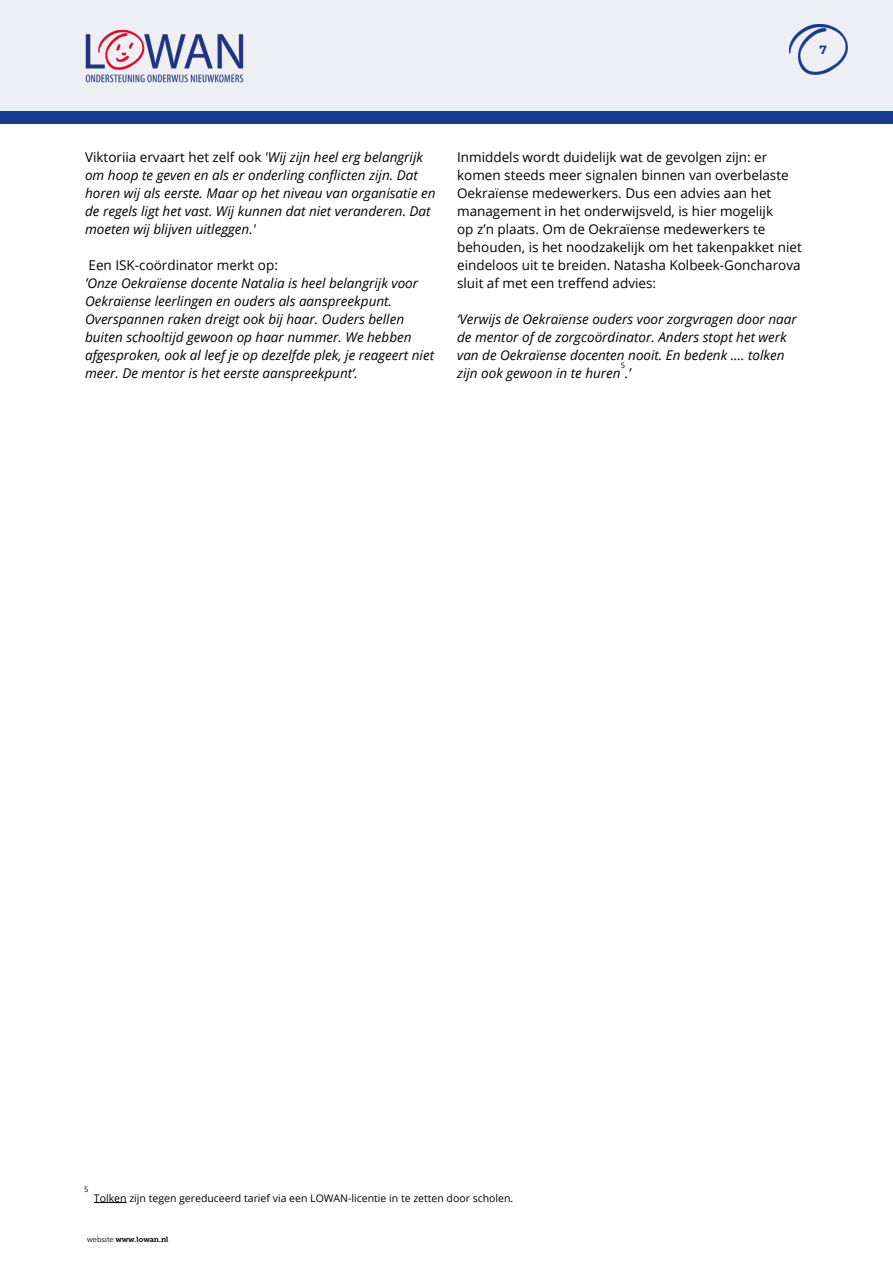
<style>
.page{position:relative;width:893px;height:1263px;background:#fff}
.page>*{position:absolute;margin:0;border:0;box-sizing:border-box;transform-origin:0 0}
.t1{font:italic 13.5px/18px "Open Sans";color:#000}
.t2{font:13.5px/18px "Open Sans";color:#000}
.t3{font:700 12px "Montserrat";color:#25377a}
.t4{font:10.5px "Open Sans";color:#000}
.t5{font:7.5px "Museo Slab 700";letter-spacing:-.01em;color:#000}
.t6{font:7.5px "Open Sans";color:#000}
.s1{font-style:normal}
.s2{font-family:"Museo Slab 300"}
</style>
<div class="page">
<div style="left:0;top:0;width:893px;height:115px;background:#edeff4"></div>
<img style="left:789px;top:24px;width:58px;height:50px">
<div style="left:0;top:111px;width:893px;height:13px;background:#183c8e"></div>
<img style="left:85px;top:29px;width:159px;height:54px">
<hr style="left:94px;top:1202px;width:33px;height:1px;background:#000">
<p class="t3" style="left:820px;top:41px;width:9px">7</p>
<p class="t1" style="left:85px;top:148px;width:352px"><span class="s1">Viktoriia ervaart het zelf ook</span> 'Wij zijn heel erg belangrijk om hoop te geven en als er onderling conflicten zijn. Dat horen wij als eerste. Maar op het niveau van organisatie en de regels ligt het vast. Wij kunnen dat niet veranderen. Dat moeten wij blijven uitleggen.'</p>
<p class="t2" style="left:89px;top:256px;width:191px">Een ISK-coördinator merkt op:</p>
<p class="t1" style="left:85px;top:274px;width:350px">’Onze Oekraïense docente Natalia is heel belangrijk voor Oekraïense leerlingen en ouders als aanspreekpunt.<br>Overspannen raken dreigt ook bij haar. Ouders bellen buiten schooltijd gewoon op haar nummer. We hebben afgesproken, ook al leef je op dezelfde plek, je reageert niet meer. De mentor is het eerste aanspreekpunt‘.</p>
<p class="t2" style="left:457px;top:148px;width:346px">Inmiddels wordt duidelijk wat de gevolgen zijn: er komen steeds meer signalen binnen van overbelaste Oekraïense medewerkers. Dus een advies aan het management in het onderwijsveld, is hier mogelijk<br>op z’n plaats. Om de Oekraïense medewerkers te behouden, is het noodzakelijk om het takenpakket niet eindeloos uit te breiden. Natasha Kolbeek-Goncharova sluit af met een treffend advies:</p>
<p class="t1" style="left:457px;top:310px;width:341px">‘Verwijs de Oekraïense ouders voor zorgvragen door naar de mentor of de zorgcoördinator. Anders stopt het werk van de Oekraïense docenten nooit. En bedenk …. tolken zijn ook gewoon in te huren .’</p>
<p class="t6" style="left:621px;top:360px;width:6px">5</p>
<p class="t6" style="left:84px;top:1184px;width:6px">5</p>
<p class="t4" style="left:94px;top:1191px;width:421px">Tolken zijn tegen gereduceerd tarief via een LOWAN-licentie in te zetten door scholen.</p>
<p class="t5" style="left:87px;top:1235px;width:83px"><span class="s2">website</span> www.lowan.nl</p>
</div>
